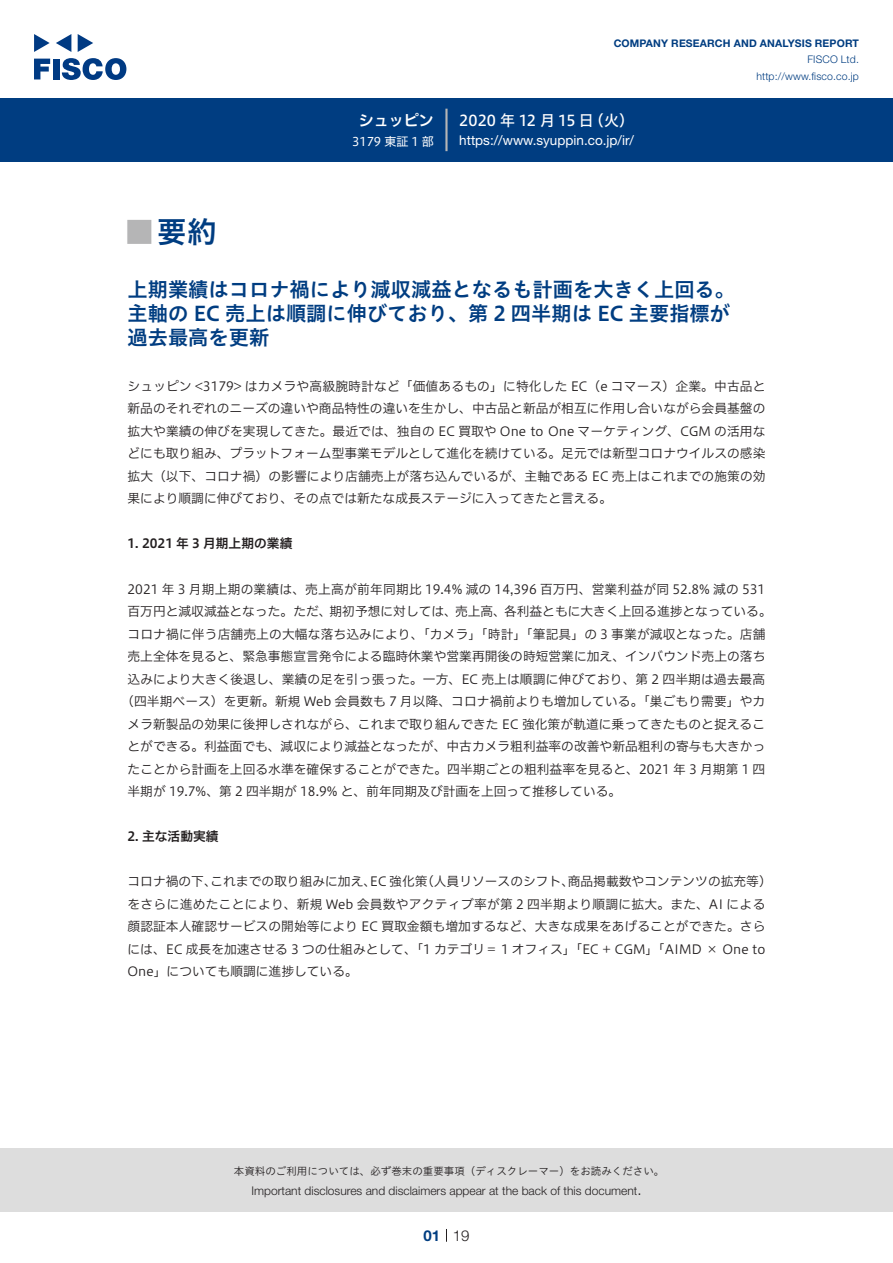
<style>
.page{position:relative;width:893px;height:1263px;background:#fff}
.page>*{position:absolute;margin:0;border:0;box-sizing:border-box;transform-origin:0 0}
.t1{font:30px "Hiragino UD Sans Std N W6";color:#003d81}
.t2{font:700 24px "Koz Go Pro";color:#b5b5b6}
.t3{font:20.25px/24px "Hiragino UD Sans Std W6";color:#003d81}
.t4{font:15px "Hiragino UD Sans F Std N W5";letter-spacing:.005em;color:#fff}
.t5{font:15px "Hiragino UD Sans F Std N W6";color:#fff}
.t6{font:300 15px "Helvetica Neue LT Std";color:#231f20}
.t7{font:700 15px "Helvetica Neue LT Std";color:#003d81}
.t8{font:13.5px "Helvetica Neue LT Std";color:#fff}
.t9{font:12.75px/22.5px "Hiragino UD Sans F Std N W3";color:#231f20}
.t10{font:12.75px "Hiragino UD Sans F Std N W6";color:#231f20}
.t11{font:300 12px "Helvetica Neue LT Std";color:#231f20}
.t12{font:12px "Hiragino UD Sans F Std N W4";color:#fff}
.t13{font:10.5px "Hiragino UD Sans Std W3";color:#231f20}
.t14{font:700 10.5px "Helvetica Neue LT Std";letter-spacing:.015em;color:#003d81}
.t15{font:300 10.5px/16.5px "Helvetica Neue LT Std";letter-spacing:.015em;color:#003d81;text-align:right}
</style>
<div class="page">
<div style="left:0;top:1148px;width:893px;height:64px;background:#ddd"></div>
<svg style="left:34px;top:59px;width:16px;height:20px"></svg>
<div style="left:53px;top:59px;width:6px;height:20px;background:#003a83"></div>
<svg style="left:62px;top:58px;width:64px;height:22px"></svg>
<svg style="left:34px;top:34px;width:16px;height:18px"></svg>
<svg style="left:78px;top:34px;width:15px;height:18px"></svg>
<svg style="left:56px;top:34px;width:15px;height:18px"></svg>
<div style="left:0;top:98px;width:893px;height:64px;background:#003d81"></div>
<hr style="left:445px;top:109px;width:3px;height:42px;background:#b5b5b6">
<svg style="left:446px;top:1229px;width:1px;height:13px"></svg>
<p class="t5" style="left:359px;top:109px;width:77px">シュッピン</p>
<p class="t12" style="left:352px;top:132px;width:83px">3179 東証 1 部</p>
<p class="t14" style="left:614px;top:37px;width:247px">COMPANY RESEARCH AND ANALYSIS REPORT</p>
<p class="t15" style="left:756px;top:51px;width:104px">FISCO Ltd. http://www.fisco.co j p.</p>
<p class="t4" style="left:589px;top:109px;width:47px">（火(</p>
<p class="t4" style="left:459px;top:109px;width:136px">2020 年 12 月 15 日</p>
<p class="t8" style="left:459px;top:132px;width:176px">https://www.syuppin. c o j p. /i r/</p>
<h1 class="t1" style="left:157px;top:209px;width:61px">要約</h1>
<h2 class="t2" style="left:128px;top:217px;width:25px">█</h2>
<h3 class="t3" style="left:128px;top:276px;width:609px">上期業績はコロナ禍により減収減益となるも計画を大きく上回る。主軸の EC 売上は順調に伸びており、第 2 四半期は EC 主要指標が過去最高を更新</h3>
<p class="t9" style="left:128px;top:374px;width:639px;text-align:justify">シュッピン &lt;3179&gt; はカメラや高級腕時計など「価値あるもの」に特化した EC（e コマース）企業。中古品と新品のそれぞれのニーズの違いや商品特性の違いを生かし、中古品と新品が相互に作用し合いながら会員基盤の拡大や業績の伸びを実現してきた。最近では、独自の EC 買取や One to One マーケティング、CGM の活用などにも取り組み、プラットフォーム型事業モデルとして進化を続けている。足元では新型コロナウイルスの感染拡大（以下、コロナ禍）の影響により店舗売上が落ち込んでいるが、主軸である EC 売上はこれまでの施策の効果により順調に伸びており、その点では新たな成長ステージに入ってきたと言える。</p>
<p class="t10" style="left:128px;top:534px;width:166px">1. 2021 年 3 月期上期の業績</p>
<p class="t9" style="left:504px;top:577px;width:269px;text-indent:-376px">2021 年 3 月期上期の業績は、売上高が前年同期比 19.4% 減の 14,396 百万円、営業利益が同 52.8% 減の 531各利益ともに大きく上回る進捗となっている。</p>
<p class="t9" style="left:128px;top:599px;width:205px">百万円と減収減益となった。ただ、</p>
<p class="t9" style="left:128px;top:622px;width:639px">コロナ禍に伴う店舗売上の大幅な落ち込みにより、「カメラ」「時計」「筆記具」の 3 事業が減収となった。店舗</p>
<p class="t9" style="left:128px;top:644px;width:639px">売上全体を見ると、緊急事態宣言発令による臨時休業や営業再開後の時短営業に加え、インバウンド売上の落ち</p>
<p class="t9" style="left:128px;top:667px;width:639px">込みにより大きく後退し、業績の足を引っ張った。一方、EC 売上は順調に伸びており、第 2 四半期は過去最高</p>
<p class="t9" style="left:121px;top:689px;width:646px">（四半期ベース）を更新。新規 Web 会員数も 7 月以降、コロナ禍前よりも増加している。「巣ごもり需要」やカ</p>
<p class="t9" style="left:128px;top:712px;width:639px">メラ新製品の効果に後押しされながら、これまで取り組んできた EC 強化策が軌道に乗ってきたものと捉えるこ</p>
<p class="t9" style="left:128px;top:734px;width:639px">とができる。利益面でも、減収により減益となったが、中古カメラ粗利益率の改善や新品粗利の寄与も大きかっ</p>
<p class="t9" style="left:128px;top:757px;width:639px">たことから計画を上回る水準を確保することができた。四半期ごとの粗利益率を見ると、2021 年 3 月期第 1 四</p>
<p class="t9" style="left:128px;top:779px;width:495px">半期が 19.7%、第 2 四半期が 18.9% と、前年同期及び計画を上回って推移している。</p>
<p class="t10" style="left:128px;top:826px;width:93px">2. 主な活動実績</p>
<p class="t9" style="left:568px;top:869px;width:205px">商品掲載数やコンテンツの拡充等(</p>
<p class="t9" style="left:455px;top:599px;width:52px">売上高、</p>
<p class="t9" style="left:330px;top:599px;width:129px">期初予想に対しては、</p>
<p class="t9" style="left:421px;top:869px;width:154px">（人員リソースのシフト、</p>
<p class="t9" style="left:128px;top:869px;width:639px">コロナ禍の下、<br>をさらに進めたことにより、新規 Web 会員数やアクティブ率が第 2 四半期より順調に拡大。また、AI による顔認証本人確認サービスの開始等により EC 買取金額も増加するなど、大きな成果をあげることができた。さらには、EC 成長を加速させる 3 つの仕組みとして、「1 カテゴリ＝ 1 オフィス」「EC + CGM」「AIMD × One to One」についても順調に進捗している。</p>
<p class="t9" style="left:370px;top:869px;width:59px">EC 強化策</p>
<p class="t9" style="left:210px;top:869px;width:167px">これまでの取り組みに加え、</p>
<p class="t13" style="left:234px;top:1163px;width:432px">本資料のご利用については、必ず巻末の重要事項（ディスクレーマー）をお読みください。</p>
<p class="t6" style="left:637px;top:1180px;width:6px">.</p>
<p class="t11" style="left:251px;top:1183px;width:387px">Important disclosures and disclaimers appear at the back of this document</p>
<p class="t7" style="left:423px;top:1226px;width:18px">01</p>
<p class="t6" style="left:453px;top:1226px;width:18px">19</p>
</div>
